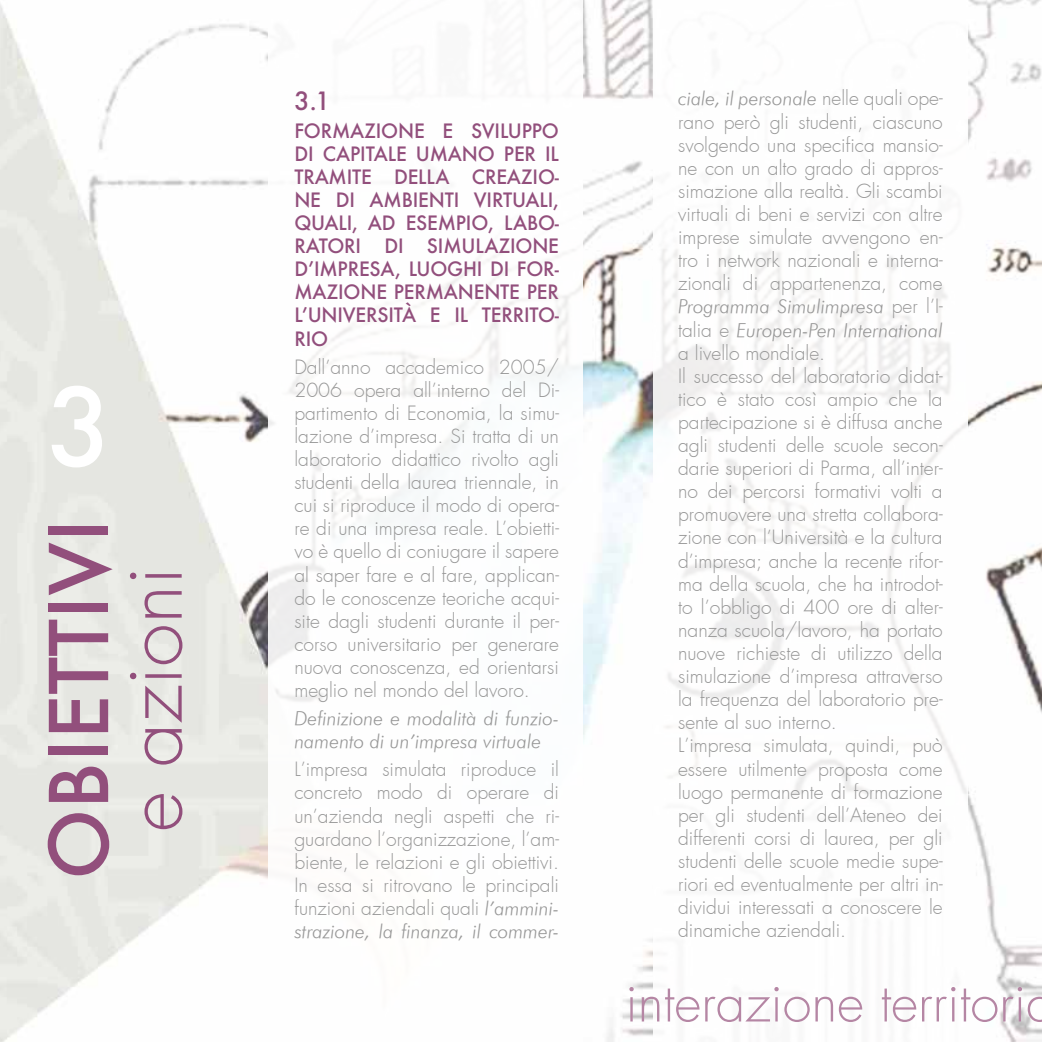
<style>
.page{position:relative;width:1042px;height:1042px;background:#fff}
.page>*{position:absolute;margin:0;border:0;box-sizing:border-box;transform-origin:0 0}
.t1{font:500 105px "Futura";color:#fff}
.t2{font:500 78.75px "Futura";color:#924f7c}
.t3{font:300 78.75px "Futura";color:#924f7c}
.t4{font:300 52.5px "Futura";color:#b586a4}
.t5{font:500 24.5px "Futura";color:#924f7c}
.t6{font:300 19.25px/23.1px "Futura";color:#979797;text-align:justify}
.t7{font:500 19.25px/23.1px "Futura";letter-spacing:-.01em;color:#924f7c;text-align:justify}
.t8{font:italic 300 19.25px/23.1px "Futura";color:#979797}
.s1{font-style:italic}
</style>
<div class="page">
<img style="left:0;top:0;width:1042px;height:1042px">
<div style="left:269px;top:0;width:314px;height:1042px;background:#fff"></div>
<div style="left:653px;top:0;width:314px;height:1042px;background:#fff"></div>
<h1 class="t1" style="left:47px;top:355px;width:66px">3</h1>
<h2 class="t2" style="left:25px;top:879px;width:362px;rotate:-90deg">OBIETTIVI</h2>
<h2 class="t3" style="left:102px;top:832px;width:266px;rotate:-90deg">e azioni</h2>
<p class="t5" style="left:294px;top:84px;width:37px">3.1</p>
<p class="t7" style="left:294px;top:119px;width:266px">FORMAZIONE E SVILUPPO DI CAPITALE UMANO PER IL TRAMITE DELLA CREAZIO-NE DI AMBIENTI VIRTUALI, QUALI, AD ESEMPIO, LABO-RATORI DI SIMULAZIONE D’IMPRESA, LUOGHI DI FOR-MAZIONE PERMANENTE PER L’UNIVERSITÀ E IL TERRITO-RIO</p>
<p class="t6" style="left:294px;top:355px;width:266px">Dall’anno accademico 2005/ 2006 opera all’interno del Di&shy;partimento di Economia, la simu&shy;lazione d’impresa. Si tratta di un laboratorio didattico rivolto agli studenti della laurea triennale, in cui si riproduce il modo di opera&shy;re di una impresa reale. L’obietti&shy;vo è quello di coniugare il sapere al saper fare e al fare, applican&shy;do le conoscenze teoriche acqui&shy;site dagli studenti durante il per&shy;corso universitario per generare nuova conoscenza, ed orientarsi meglio nel mondo del lavoro.</p>
<p class="t8" style="left:294px;top:706px;width:266px">Definizione e modalità di funzio&shy;namento di un’impresa virtuale</p>
<p class="t6" style="left:294px;top:758px;width:266px">L’impresa simulata riproduce il concreto modo di operare di un’azienda negli aspetti che ri&shy;guardano l’organizzazione, l’am&shy;biente, le relazioni e gli obiettivi.<br>In essa si ritrovano le principali funzioni aziendali quali <span class="s1">l’ammini&shy;strazione, la finanza, il commer-</span></p>
<p class="t6" style="left:678px;top:87px;width:266px;text-align:left"><span class="s1">ciale, il personale</span> nelle quali ope&shy;rano però gli studenti, ciascuno svolgendo una specifica mansio&shy;ne con un alto grado di appros&shy;simazione alla realtà. Gli scambi virtuali di beni e servizi con altre imprese simulate avvengono en&shy;tro i network nazionali e interna&shy;zionali di appartenenza, come<br><span class="s1">Programma Simulimpresa</span> per l’I&shy;talia e <span class="s1">Europen-Pen International </span>a livello mondiale.<br>Il successo del laboratorio didat&shy;tico è stato così ampio che la partecipazione si è diffusa anche agli studenti delle scuole secon&shy;darie superiori di Parma, all’inter&shy;no dei percorsi formativi volti a promuovere una stretta collabora&shy;zione con l’Università e la cultura d’impresa; anche la recente rifor&shy;ma della scuola, che ha introdot&shy;to l’obbligo di 400 ore di alter&shy;nanza scuola/lavoro, ha portato nuove richieste di utilizzo della simulazione d’impresa attraverso la frequenza del laboratorio pre&shy;sente al suo interno.<br>L’impresa simulata, quindi, può essere utilmente proposta come luogo permanente di formazione per gli studenti dell’Ateneo dei differenti corsi di laurea, per gli studenti delle scuole medie supe&shy;riori ed eventualmente per altri in&shy;dividui interessati a conoscere le dinamiche aziendali.</p>
<h3 class="t4" style="left:625px;top:968px;width:431px">interazione territoria</h3>
</div>
